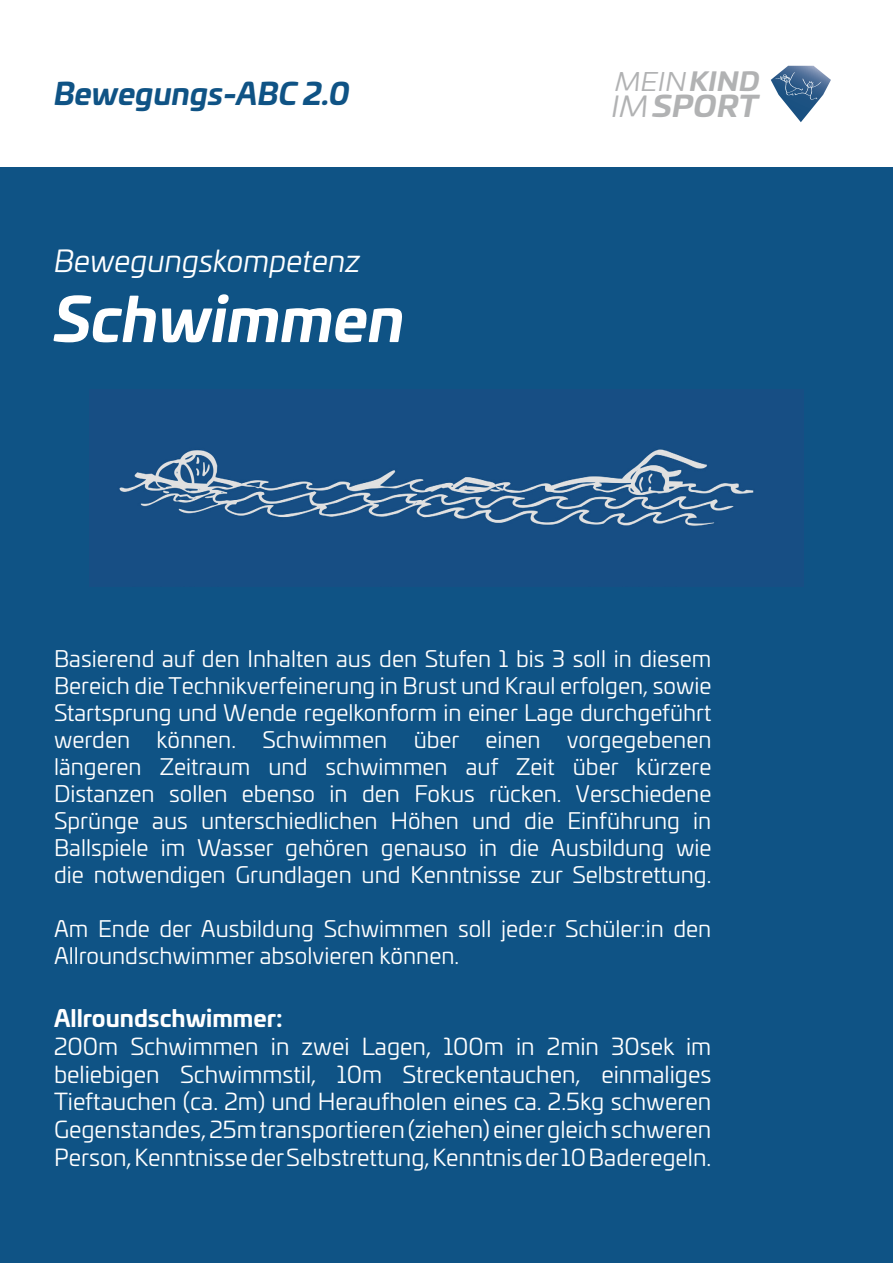
<style>
.page{position:relative;width:893px;height:1263px;background:#fff}
.page>*{position:absolute;margin:0;border:0;box-sizing:border-box;transform-origin:0 0}
.Bewegungskompetenz_Untertitel{font:italic 700 60px "Univia Pro";color:#fff}
.Beweungskompetenz_Titel{font:italic 30px "Univia Pro";color:#fff}
.t1{font:italic 700 30px "Univia Pro";color:#0f5385}
.t2{font:italic 700 28.8px "Univia Pro";letter-spacing:.01em;color:#b1b2b3;scale:1.09 1}
.t3{font:italic 25.35px "Univia Pro";color:#b1b2b3;scale:1.09 1}
.t4{font:23.1px/27.8px "Univia Pro";color:#fff;text-align:justify}
.t5{font:700 23.1px "Univia Pro";color:#fff}
.t6{font:22.5px/27px "Univia Pro";color:#fff;text-align:justify}
.s1{font-weight:700}
.s2{font-weight:400}
</style>
<div class="page">
<svg style="left:771px;top:66px;width:60px;height:56px"></svg>
<img style="left:775px;top:72px;width:28px;height:24px">
<img style="left:795px;top:79px;width:26px;height:21px">
<div style="left:0;top:168px;width:893px;height:1095px;background:#0f5385"></div>
<img style="left:119px;top:449px;width:635px;height:78px">
<h2 class="t1" style="left:54px;top:70px;width:297px">Bewegungs-ABC 2.0</h2>
<p class="Beweungskompetenz_Titel" style="left:54px;top:239px;width:308px">Bewegungskompetenz</p>
<p class="Bewegungskompetenz_Untertitel" style="left:54px;top:272px;width:352px">Schwimmen</p>
<p class="t3" style="left:615px;top:63px;width:134px">MEIN <span class="s1">KIND</span></p>
<p class="t2" style="left:611px;top:83px;width:137px"><span class="s2">IM</span>SPORT</p>
<p class="t6" style="left:54px;top:644px;width:659px">Basierend auf den Inhalten aus den Stufen 1 bis 3 soll in diesem Bereich die Technikverfeinerung in Brust und Kraul erfolgen, sowie Startsprung und Wende regelkonform in einer Lage durchgeführt werden können. Schwimmen über einen vorgegebenen längeren Zeitraum und schwimmen auf Zeit über kürzere Distanzen sollen ebenso in den Fokus rücken. Verschiedene Sprünge aus unterschiedlichen Höhen und die Einführung in Ballspiele im Wasser gehören genauso in die Ausbildung wie die notwendigen Grundlagen und Kenntnisse zur Selbstrettung.</p>
<p class="t6" style="left:54px;top:914px;width:659px">Am Ende der Ausbildung Schwimmen soll jede:r Schüler:in den<br>Allroundschwimmer absolvieren können.</p>
<p class="t5" style="left:54px;top:1000px;width:230px">Allroundschwimmer:</p>
<p class="t4" style="left:54px;top:1031px;width:659px">200m Schwimmen in zwei Lagen, 100m in 2min 30sek im beliebigen Schwimmstil, 10m Streckentauchen, einmaliges Tieftauchen (ca. 2m) und Heraufholen eines ca. 2.5kg schweren Gegenstandes, 25m transportieren (ziehen) einer gleich schweren Person, Kenntnisse der Selbstrettung, Kenntnis der 10 Baderegeln.</p>
</div>
